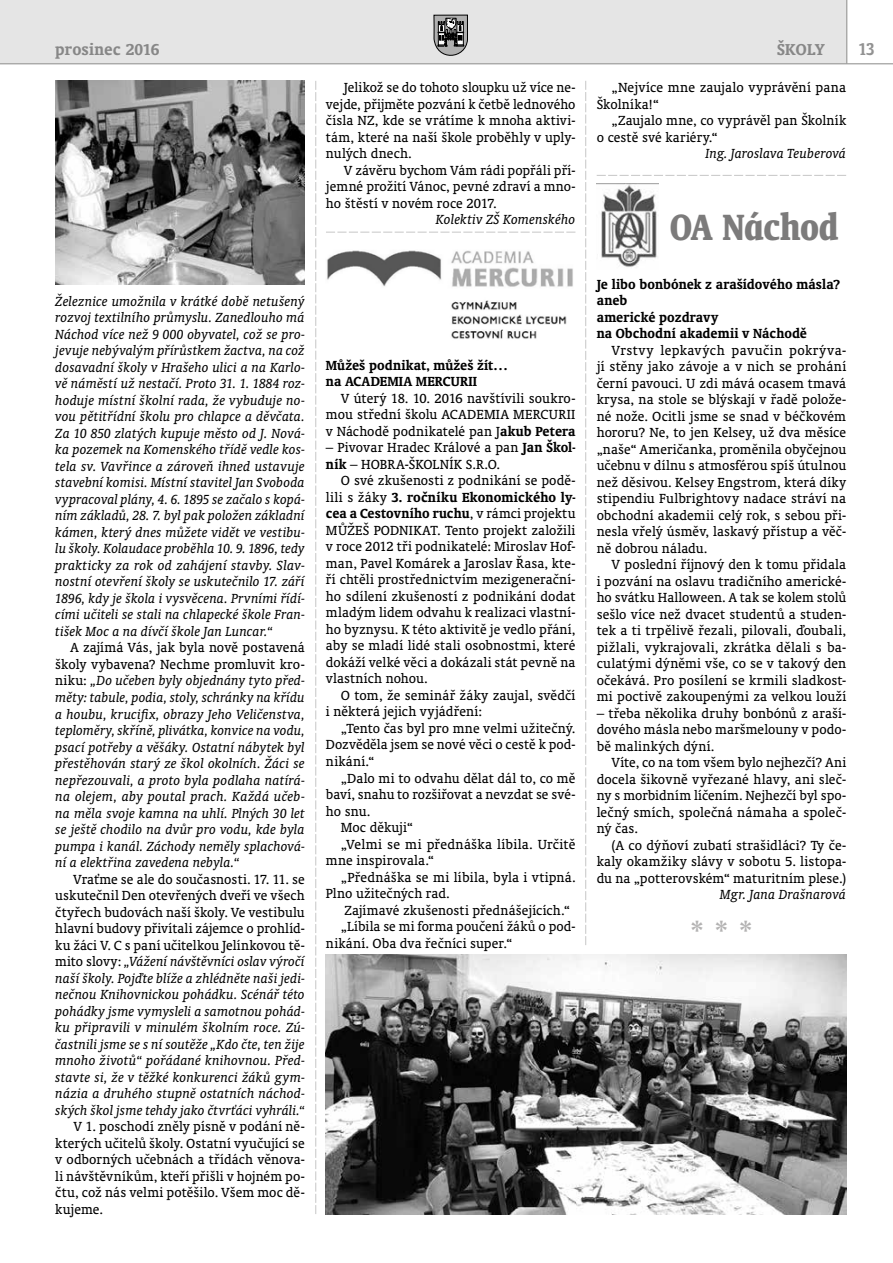
<style>
.page{position:relative;width:893px;height:1263px;background:#fff}
.page>*{position:absolute;margin:0;border:0;box-sizing:border-box;transform-origin:0 0}
.t1{font:700 condensed 41.55px "Oranda AT";color:#7c7b7b;scale:.92 1}
.t2{font:700 39px "Oranda AT";color:#b3b2b2}
.t3{font:700 19.5px "Oranda AT";color:#929292;scale:.9 1}
.t4{font:700 18px "Oranda AT";letter-spacing:.005em;color:#878787}
.t5{font:15px/16.5px "Oranda AT";letter-spacing:.005em;color:#000;text-align:justify}
.t6{font:italic 15px/16.5px "Oranda AT";letter-spacing:.005em;color:#000;text-align:justify}
.t7{font:700 15px/16.5px "Oranda AT";letter-spacing:.005em;color:#000}
.s1{font-style:normal}
.s2{font-weight:700}
</style>
<div class="page">
<div style="left:0;top:0;width:847px;height:64px;background:#e5e5e5"></div>
<hr style="left:0;top:63px;width:893px;height:1px;background:#9d9d9c">
<svg style="left:434px;top:15px;width:34px;height:40px"></svg>
<hr style="left:846px;top:0;width:1px;height:64px;background:#9d9d9c">
<svg style="left:585px;top:81px;width:1px;height:864px"></svg>
<svg style="left:315px;top:81px;width:1px;height:1133px"></svg>
<img style="left:327px;top:250px;width:246px;height:89px">
<svg style="left:326px;top:232px;width:249px;height:1px"></svg>
<svg style="left:597px;top:175px;width:249px;height:1px"></svg>
<img style="left:597px;top:184px;width:62px;height:83px">
<img style="left:326px;top:955px;width:520px;height:259px">
<img style="left:55px;top:81px;width:250px;height:204px">
<p class="t4" style="left:55px;top:38px;width:106px">prosinec 2016</p>
<p class="t4" style="left:777px;top:39px;width:49px">ŠKOLY</p>
<h3 class="t3" style="left:858px;top:38px;width:19px">13</h3>
<p class="t5" style="left:326px;top:79px;width:251px;text-indent:18px">Jelikož se do tohoto sloupku už více ne&shy;vejde, přijměte pozvání k četbě lednového čísla NZ, kde se vrátíme k mnoha aktivi&shy;tám, které na naší škole proběhly v uply&shy;nulých dnech.</p>
<p class="t5" style="left:326px;top:162px;width:251px;text-indent:18px">V závěru bychom Vám rádi popřáli pří&shy;jemné prožití Vánoc, pevné zdraví a mno&shy;ho štěstí v novém roce 2017.</p>
<p class="t6" style="left:436px;top:211px;width:141px">Kolektiv ZŠ Komenského</p>
<p class="t6" style="left:55px;top:293px;width:251px">Železnice umožnila v krátké době netušený rozvoj textilního průmyslu. Zanedlouho má Náchod více než 9 000 obyvatel, což se pro&shy;jevuje nebývalým přírůstkem žactva, na což dosavadní školy v Hrašeho ulici a na Karlo&shy;vě náměstí už nestačí. Proto 31. 1. 1884 roz&shy;hoduje místní školní rada, že vybuduje no&shy;vou pětitřídní školu pro chlapce a děvčata.<br>Za 10 850 zlatých kupuje město od J. Nová&shy;ka pozemek na Komenského třídě vedle kos&shy;tela sv. Vavřince a zároveň ihned ustavuje stavební komisi. Místní stavitel Jan Svoboda vypracoval plány, 4. 6. 1895 se začalo s kopá&shy;ním základů, 28. 7. byl pak položen základní kámen, který dnes můžete vidět ve vestibu&shy;lu školy. Kolaudace proběhla 10. 9. 1896, tedy prakticky za rok od zahájení stavby. Slav&shy;nostní otevření školy se uskutečnilo 17. září 1896, kdy je škola i vysvěcena. Prvními řídí&shy;cími učiteli se stali na chlapecké škole Fran&shy;tišek Moc a na dívčí škole Jan Luncar.“</p>
<p class="t6" style="left:55px;top:639px;width:251px;text-indent:15px"><span class="s1">A zajímá Vás, jak byla nově postavená školy vybavena? Nechme promluvit kro&shy;niku:</span> „Do učeben byly objednány tyto před&shy;měty: tabule, podia, stoly, schránky na křídu a houbu, krucifix, obrazy Jeho Veličenstva, teploměry, skříně, plivátka, konvice na vodu, psací potřeby a věšáky. Ostatní nábytek byl přestěhován starý ze škol okolních. Žáci se nepřezouvali, a proto byla podlaha natírá&shy;na olejem, aby poutal prach. Každá učeb&shy;na měla svoje kamna na uhlí. Plných 30 let se ještě chodilo na dvůr pro vodu, kde byla pumpa i kanál. Záchody neměly splachová&shy;ní a elektřina zavedena nebyla.“</p>
<p class="t6" style="left:55px;top:870px;width:251px;text-indent:18px"><span class="s1">Vraťme se ale do současnosti. 17. 11. se uskutečnil Den otevřených dveří ve všech čtyřech budovách naší školy. Ve vestibulu hlavní budovy přivítali zájemce o prohlíd&shy;ku žáci V. C s paní učitelkou Jelínkovou tě&shy;mito slovy:</span> „Vážení návštěvníci oslav výročí naší školy. Pojďte blíže a zhlédněte naši jedi&shy;nečnou Knihovnickou pohádku. Scénář této pohádky jsme vymysleli a samotnou pohád&shy;ku připravili v minulém školním roce. Zú&shy;častnili jsme se s ní soutěže „Kdo čte, ten žije mnoho životů“ pořádané knihovnou. Před&shy;stavte si, že v těžké konkurenci žáků gym&shy;názia a druhého stupně ostatních náchod&shy;ských škol jsme tehdy jako čtvrťáci vyhráli.“</p>
<p class="t5" style="left:55px;top:1118px;width:251px;text-indent:18px">V 1. poschodí zněly písně v podání ně&shy;kterých učitelů školy. Ostatní vyučující se v odborných učebnách a třídách věnova&shy;li návštěvníkům, kteří přišli v hojném po&shy;čtu, což nás velmi potěšilo. Všem moc dě&shy;kujeme.</p>
<p class="t7" style="left:326px;top:357px;width:184px">Můžeš podnikat, můžeš žít… na ACADEMIA MERCURII</p>
<p class="t5" style="left:326px;top:390px;width:251px;text-indent:15px">V úterý 18. 10. 2016 navštívili soukro&shy;mou střední školu ACADEMIA MERCURII v Náchodě podnikatelé pan J<span class="s2">akub Petera</span></p>
<p class="t5" style="left:326px;top:439px;width:251px">– Pivovar Hradec Králové a pan <span class="s2">Jan Škol&shy;ník</span> – HOBRA-ŠKOLNÍK S.R.O.</p>
<p class="t5" style="left:326px;top:472px;width:251px;text-indent:15px">O své zkušenosti z podnikání se podě&shy;lili s žáky <span class="s2">3. ročníku Ekonomického ly&shy;cea a Cestovního ruchu</span>, v rámci projektu MŮŽEŠ PODNIKAT. Tento projekt založili v roce 2012 tři podnikatelé: Miroslav Hof&shy;man, Pavel Komárek a Jaroslav Řasa, kte&shy;ří chtěli prostřednictvím mezigenerační&shy;ho sdílení zkušeností z podnikání dodat mladým lidem odvahu k realizaci vlastní&shy;ho byznysu. K této aktivitě je vedlo přání, aby se mladí lidé stali osobnostmi, které dokáží velké věci a dokázali stát pevně na vlastních nohou.</p>
<p class="t5" style="left:326px;top:687px;width:251px;text-indent:15px">O tom, že seminář žáky zaujal, svědčí i některá jejich vyjádření:</p>
<p class="t5" style="left:326px;top:720px;width:251px;text-indent:15px">„Tento čas byl pro mne velmi užitečný.<br>Dozvěděla jsem se nové věci o cestě k pod&shy;nikání.“</p>
<p class="t5" style="left:341px;top:769px;width:236px">„Dalo mi to odvahu dělat dál to, co mě</p>
<p class="t5" style="left:326px;top:786px;width:251px">baví, snahu to rozšiřovat a nevzdat se své-</p>
<p class="t5" style="left:326px;top:802px;width:46px">ho snu.</p>
<p class="t5" style="left:341px;top:819px;width:74px">Moc děkuji“</p>
<p class="t5" style="left:341px;top:835px;width:236px">„Velmi se mi přednáška líbila. Určitě</p>
<p class="t5" style="left:326px;top:852px;width:110px">mne inspirovala.“</p>
<p class="t5" style="left:341px;top:868px;width:236px">„Přednáška se mi líbila, byla i vtipná.</p>
<p class="t5" style="left:326px;top:885px;width:125px">Plno užitečných rad.</p>
<p class="t5" style="left:344px;top:901px;width:227px">Zajímavé zkušenosti přednášejících.“</p>
<p class="t5" style="left:341px;top:918px;width:236px">„Líbila se mi forma poučení žáků o pod-</p>
<p class="t5" style="left:326px;top:934px;width:188px">nikání. Oba dva řečníci super.“</p>
<p class="t5" style="left:597px;top:79px;width:251px;text-indent:15px">„Nejvíce mne zaujalo vyprávění pana<br>Školníka!“</p>
<p class="t5" style="left:597px;top:112px;width:251px;text-indent:15px">„Zaujalo mne, co vyprávěl pan Školník o cestě své kariéry.“</p>
<p class="t6" style="left:706px;top:145px;width:142px">Ing. Jaroslava Teuberová</p>
<h1 class="t1" style="left:670px;top:202px;width:184px">OA Náchod</h1>
<p class="t7" style="left:597px;top:275px;width:245px">Je libo bonbónek z arašídového másla? aneb<br>americké pozdravy<br>na Obchodní akademii v Náchodě</p>
<p class="t5" style="left:597px;top:342px;width:251px;text-indent:15px">Vrstvy lepkavých pavučin pokrýva&shy;jí stěny jako závoje a v nich se prohání černí pavouci. U zdi mává ocasem tmavá krysa, na stole se blýskají v řadě polože&shy;né nože. Ocitli jsme se snad v béčkovém hororu? Ne, to jen Kelsey, už dva měsíce „naše“ Američanka, proměnila obyčejnou učebnu v dílnu s atmosférou spíš útulnou než děsivou. Kelsey Engstrom, která díky stipendiu Fulbrightovy nadace stráví na obchodní akademii celý rok, s sebou při&shy;nesla vřelý úsměv, laskavý přístup a věč&shy;ně dobrou náladu.</p>
<p class="t5" style="left:597px;top:556px;width:251px;text-indent:15px">V poslední říjnový den k tomu přidala i pozvání na oslavu tradičního americké&shy;ho svátku Halloween. A tak se kolem stolů sešlo více než dvacet studentů a studen&shy;tek a ti trpělivě řezali, pilovali, ďoubali, pižlali, vykrajovali, zkrátka dělali s ba&shy;culatými dýněmi vše, co se v takový den očekává. Pro posílení se krmili sladkost&shy;mi poctivě zakoupenými za velkou louží</p>
<p class="t5" style="left:597px;top:705px;width:251px">– třeba několika druhy bonbónů z araší&shy;dového másla nebo maršmelouny v podo&shy;bě malinkých dýní.</p>
<p class="t5" style="left:597px;top:754px;width:251px;text-indent:15px">Víte, co na tom všem bylo nejhezčí? Ani docela šikovně vyřezané hlavy, ani sleč&shy;ny s morbidním líčením. Nejhezčí byl spo&shy;lečný smích, společná námaha a společ&shy;ný čas.</p>
<p class="t5" style="left:597px;top:837px;width:251px;text-indent:15px">(A co dýňoví zubatí strašidláci? Ty če&shy;kaly okamžiky slávy v sobotu 5. listopa&shy;du na „potterovském“ maturitním plese.)</p>
<p class="t6" style="left:720px;top:886px;width:128px">Mgr. Jana Drašnarová</p>
<h2 class="t2" style="left:691px;top:912px;width:63px">* * *</h2>
</div>
